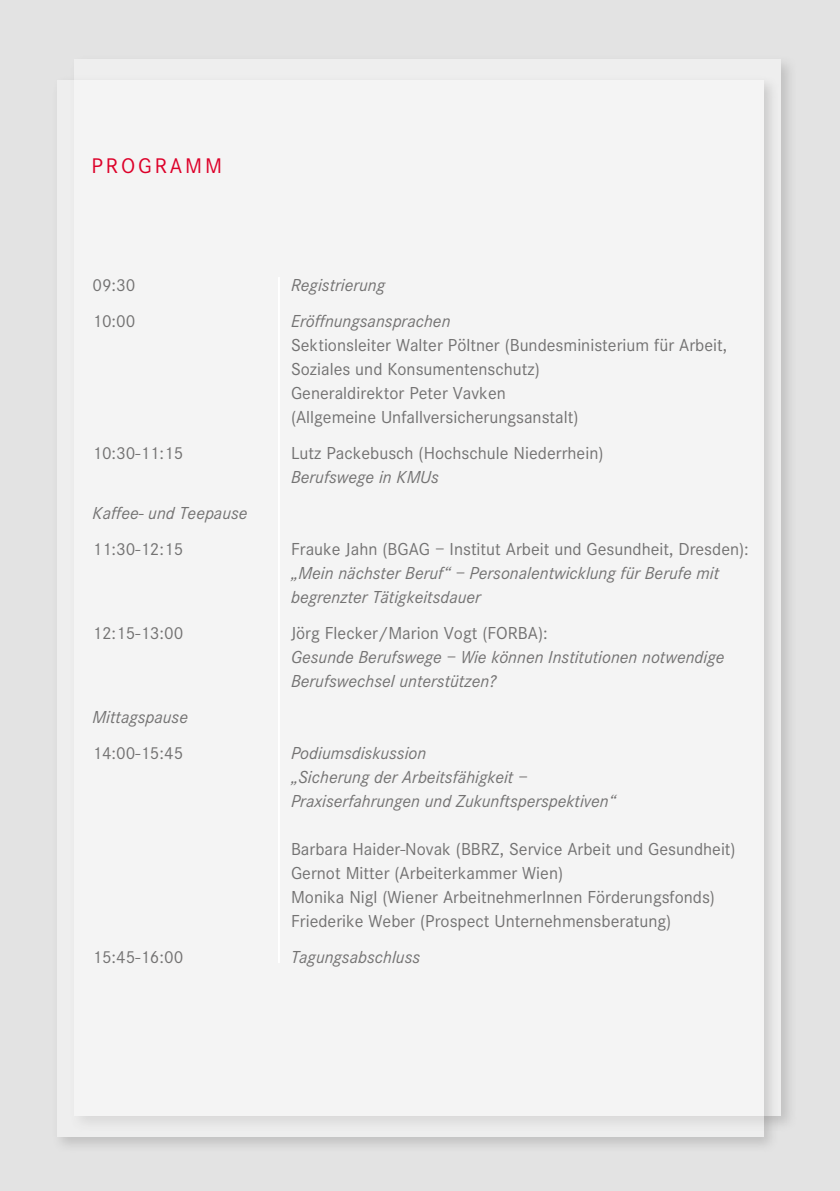
<style>
.page{position:relative;width:840px;height:1191px;background:#fff}
.page>*{position:absolute;margin:0;border:0;box-sizing:border-box;transform-origin:0 0}
.t1{font:22px "Corporate S";letter-spacing:.13em;color:#dd0029}
.t2{font:18px/24px "Corporate S";color:#737272}
.t3{font:italic 18px/24px "Corporate S";color:#737272}
</style>
<div class="page">
<div style="left:0;top:0;width:839px;height:1191px;background:#e3e3e3"></div>
<div style="left:69px;top:54px;width:728px;height:1079px;background:#737272;opacity:.75"></div>
<div style="left:52px;top:74px;width:727px;height:1079px;background:#737272;opacity:.75"></div>
<div style="left:57px;top:80px;width:705px;height:1056px;background:#f4f4f4"></div>
<hr style="left:278px;top:277px;width:2px;height:686px;background:#fff">
<p class="t1" style="left:91px;top:154px;width:132px">PROGRAMM</p>
<p class="t2" style="left:92px;top:273px;width:44px">09:30</p>
<p class="t3" style="left:291px;top:273px;width:96px">Registrierung</p>
<p class="t2" style="left:92px;top:309px;width:44px">10:00</p>
<p class="t3" style="left:291px;top:309px;width:161px">Eröffnungsansprachen</p>
<p class="t2" style="left:291px;top:333px;width:437px">Sektionsleiter Walter Pöltner (Bundesministerium für Arbeit, Soziales und Konsumentenschutz)<br>Generaldirektor Peter Vavken<br>(Allgemeine Unfallversicherungsanstalt)</p>
<p class="t2" style="left:92px;top:441px;width:92px">10:30-11:15</p>
<p class="t2" style="left:291px;top:441px;width:314px">Lutz Packebusch (Hochschule Niederrhein)</p>
<p class="t3" style="left:291px;top:465px;width:149px">Berufswege in KMUs</p>
<p class="t3" style="left:92px;top:501px;width:157px">Kaffee- und Teepause</p>
<p class="t2" style="left:92px;top:537px;width:92px">11:30-12:15</p>
<p class="t2" style="left:291px;top:537px;width:459px">Frauke Jahn (BGAG – Institut Arbeit und Gesundheit, Dresden):</p>
<p class="t3" style="left:291px;top:561px;width:429px">„Mein nächster Beruf“ – Personalentwicklung für Berufe mit begrenzter Tätigkeitsdauer</p>
<p class="t2" style="left:92px;top:621px;width:92px">12:15-13:00</p>
<p class="t2" style="left:291px;top:621px;width:258px">Jörg Flecker/Marion Vogt (FORBA):</p>
<p class="t3" style="left:291px;top:644px;width:434px">Gesunde Berufswege – Wie können Institutionen notwendige<br>Berufswechsel unterstützen?</p>
<p class="t3" style="left:92px;top:704px;width:97px">Mittagspause</p>
<p class="t2" style="left:92px;top:741px;width:92px">14:00-15:45</p>
<p class="t3" style="left:291px;top:740px;width:326px">Podiumsdiskussion<br>„Sicherung der Arbeitsfähigkeit –<br>Praxiserfahrungen und Zukunftsperspektiven“</p>
<p class="t2" style="left:291px;top:837px;width:446px">Barbara Haider-Novak (BBRZ, Service Arbeit und Gesundheit)<br>Gernot Mitter (Arbeiterkammer Wien)<br>Monika Nigl (Wiener ArbeitnehmerInnen Förderungsfonds)<br>Friederike Weber (Prospect Unternehmensberatung)</p>
<p class="t2" style="left:92px;top:945px;width:92px">15:45-16:00</p>
<p class="t3" style="left:291px;top:944px;width:131px">Tagungsabschluss</p>
</div>
